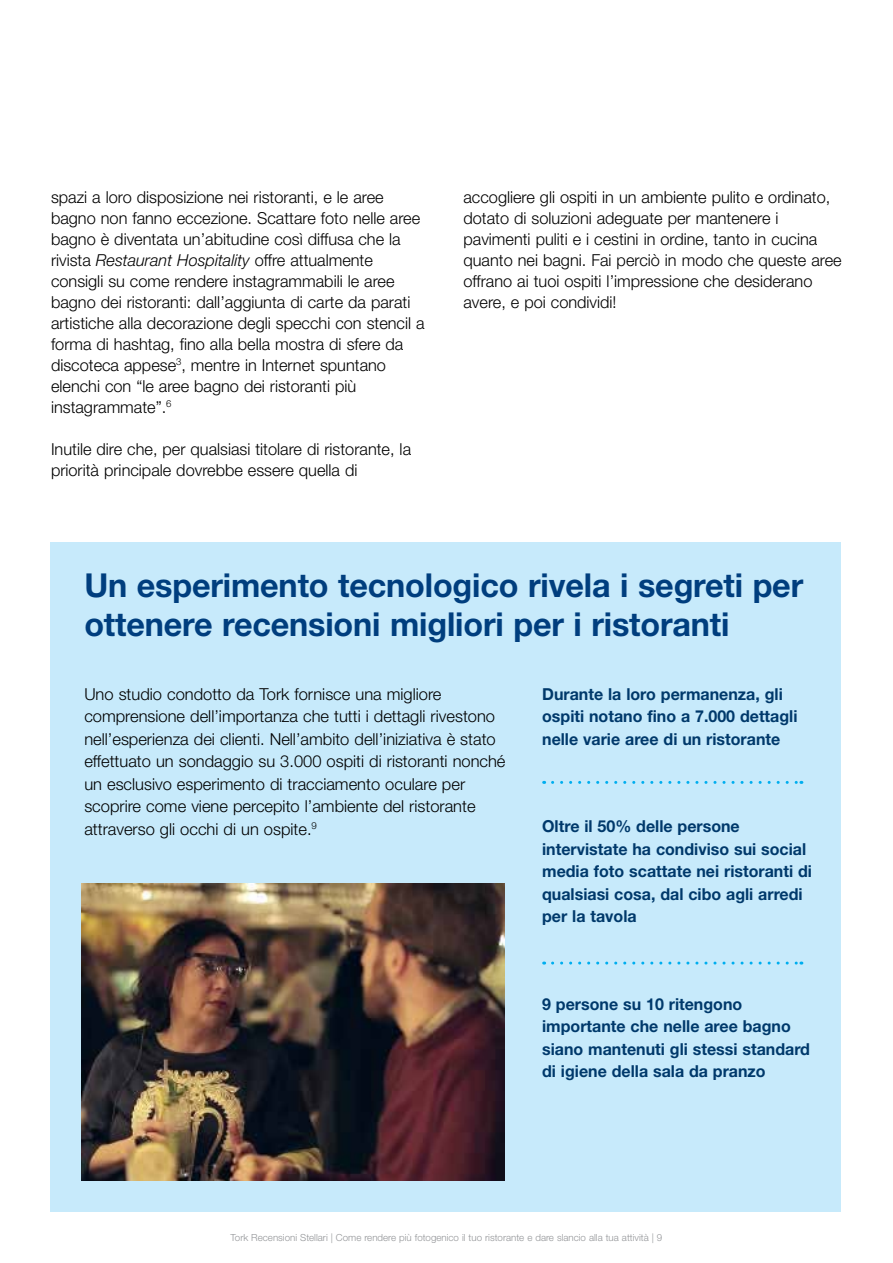
<style>
.page{position:relative;width:893px;height:1263px;background:#fff}
.page>*{position:absolute;margin:0;border:0;box-sizing:border-box;transform-origin:0 0}
.t1{font:700 33px/38.2px "Helvetica Neue LT Pro";letter-spacing:-.005em;color:#003e7e}
.t2{font:300 16.5px/21px "Helvetica Neue LT Std";color:#000}
.t3{font:700 16.5px/22.5px "Helvetica Neue LT Std";color:#00396b}
.t4{font:300 9.75px "Helvetica Neue LT Std";color:#939598}
.s1{font-family:"Helvetica Neue";font-style:italic}
</style>
<div class="page">
<div style="left:50px;top:542px;width:791px;height:670px;background:#c7eafb"></div>
<svg style="left:552px;top:781px;width:250px;height:3px"></svg>
<svg style="left:552px;top:961px;width:250px;height:3px"></svg>
<img style="left:81px;top:884px;width:424px;height:296px">
<p class="t2" style="left:51px;top:186px;width:375px">spazi a loro disposizione nei ristoranti, e le aree bagno non fanno eccezione. Scattare foto nelle aree bagno è diventata un’abitudine così diffusa che la rivista <span class="s1">Restaurant Hospitality</span> offre attualmente consigli su come rendere instagrammabili le aree bagno dei ristoranti: dall’aggiunta di carte da parati artistiche alla decorazione degli specchi con stencil a forma di hashtag, fino alla bella mostra di sfere da discoteca appese<sup>3</sup>, mentre in Internet spuntano elenchi con “le aree bagno dei ristoranti più instagrammate”.<sup>6</sup></p>
<p class="t2" style="left:51px;top:438px;width:362px">Inutile dire che, per qualsiasi titolare di ristorante, la priorità principale dovrebbe essere quella di</p>
<p class="t2" style="left:463px;top:186px;width:380px">accogliere gli ospiti in un ambiente pulito e ordinato, dotato di soluzioni adeguate per mantenere i pavimenti puliti e i cestini in ordine, tanto in cucina quanto nei bagni. Fai perciò in modo che queste aree offrano ai tuoi ospiti l’impressione che desiderano avere, e poi condividi!</p>
<h1 class="t1" style="left:84px;top:565px;width:720px">Un esperimento tecnologico rivela i segreti per ottenere recensioni migliori per i ristoranti</h1>
<p class="t2" style="left:84px;top:682px;width:423px;line-height:22.5px">Uno studio condotto da Tork fornisce una migliore comprensione dell’importanza che tutti i dettagli rivestono nell’esperienza dei clienti. Nell’ambito dell’iniziativa è stato effettuato un sondaggio su 3.000 ospiti di ristoranti nonché un esclusivo esperimento di tracciamento oculare per scoprire come viene percepito l’ambiente del ristorante attraverso gli occhi di un ospite.<sup>9</sup></p>
<p class="t3" style="left:542px;top:682px;width:257px">Durante la loro permanenza, gli ospiti notano fino a 7.000 dettagli nelle varie aree di un ristorante</p>
<p class="t3" style="left:542px;top:814px;width:271px">Oltre il 50% delle persone intervistate ha condiviso sui social media foto scattate nei ristoranti di qualsiasi cosa, dal cibo agli arredi per la tavola</p>
<p class="t3" style="left:542px;top:992px;width:269px">9 persone su 10 ritengono importante che nelle aree bagno siano mantenuti gli stessi standard di igiene della sala da pranzo</p>
<p class="t4" style="left:231px;top:1231px;width:433px">Tork Recensioni Stellari | Come rendere più fotogenico il tuo ristorante e dare slancio alla tua attività | 9</p>
</div>
